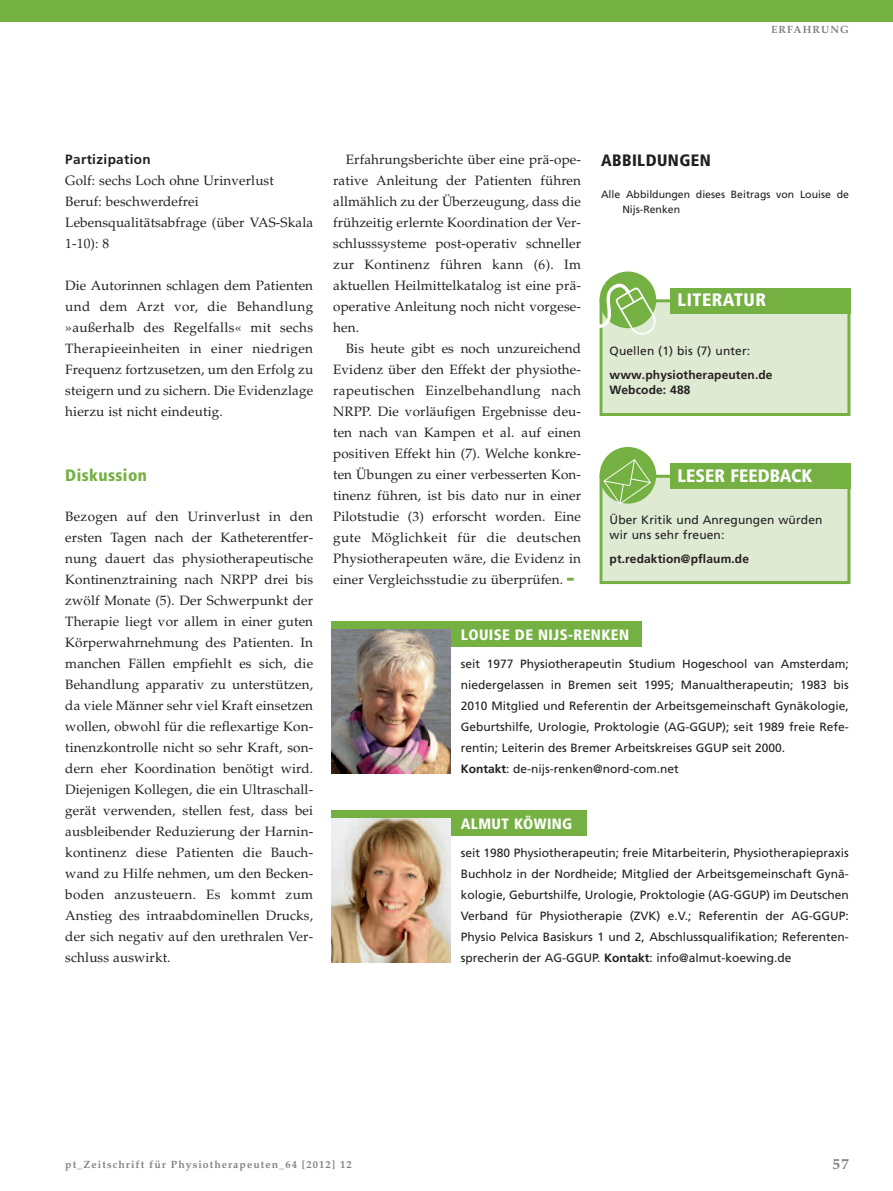
<style>
.page{position:relative;width:893px;height:1191px;background:#fff}
.page>*{position:absolute;margin:0;border:0;box-sizing:border-box;transform-origin:0 0}
.t1{font:900 condensed 18px "Frutiger LT Pro";color:#fff}
.t2{font:900 condensed 18px "Frutiger LT Pro";letter-spacing:.025em;color:#fff}
.t3{font:900 condensed 16.5px "Frutiger LT Pro";letter-spacing:.025em;color:#231f20}
.t4{font:900 condensed 16.5px "Frutiger LT Pro";letter-spacing:.025em;color:#75b042}
.t5{font:900 condensed 15px "Frutiger LT Pro";letter-spacing:.025em;color:#fff}
.t6{font:700 15px "Palatino LT Std";color:#808285}
.t7{font:13.5px/21px "Palatino LT Std";letter-spacing:.01em;color:#231f20;text-align:justify}
.t8{font:700 13.5px "Frutiger LT Pro";letter-spacing:.03em;color:#231f20}
.t9{font:12px/21px "Frutiger LT Pro";color:#231f20}
.t10{font:700 12px/15px "Frutiger LT Pro";letter-spacing:.01em;color:#231f20}
.t11{font:700 10.5px "Palatino LT Std";letter-spacing:.1em;color:#808285}
.t12{font:10.5px/15px "Frutiger LT Pro";color:#231f20}
.s1{font-family:"Frutiger LT Pro";font-weight:900;font-stretch:condensed;font-size:27px;color:#75b042}
.s2{font-weight:700}
</style>
<div class="page">
<div style="left:0;top:0;width:893px;height:21px;background:#75b042"></div>
<div style="left:603px;top:302px;width:244px;height:111px;background:#dfead2"></div>
<div style="left:600px;top:299px;width:250px;height:117px;border:3px solid #75b042"></div>
<div style="left:600px;top:271px;width:56px;height:57px;background:#75b042;border-radius:50%"></div>
<svg style="left:600px;top:282px;width:56px;height:53px"></svg>
<div style="left:670px;top:288px;width:180px;height:26px;background:#75b042"></div>
<div style="left:332px;top:621px;width:310px;height:25px;background:#75b042"></div>
<img style="left:332px;top:629px;width:119px;height:144px">
<div style="left:332px;top:810px;width:255px;height:25px;background:#75b042"></div>
<img style="left:332px;top:818px;width:119px;height:144px">
<div style="left:603px;top:478px;width:244px;height:103px;background:#dfead2"></div>
<div style="left:600px;top:475px;width:250px;height:109px;border:3px solid #75b042"></div>
<div style="left:600px;top:447px;width:56px;height:56px;background:#75b042;border-radius:50%"></div>
<div style="left:670px;top:463px;width:180px;height:26px;background:#75b042"></div>
<svg style="left:603px;top:459px;width:59px;height:49px"></svg>
<p class="t11" style="left:771px;top:26px;width:79px">ERFAHRUNG</p>
<p class="t8" style="left:65px;top:154px;width:87px">Partizipation</p>
<p class="t7" style="left:65px;top:171px;width:249px;text-align:left">Golf: sechs Loch ohne Urinverlust<br>Beruf: beschwerdefrei<br>Lebensqualitätsabfrage (über VAS-Skala<br>1-10): 8</p>
<p class="t7" style="left:65px;top:276px;width:249px">Die Autorinnen schlagen dem Patienten und dem Arzt vor, die Behandlung »außerhalb des Regelfalls« mit sechs Therapieeinheiten in einer niedrigen Frequenz fortzusetzen, um den Erfolg zu steigern und zu sichern. Die Evidenzlage hierzu ist nicht eindeutig.</p>
<p class="t4" style="left:65px;top:470px;width:83px">Diskussion</p>
<p class="t7" style="left:65px;top:507px;width:249px">Bezogen auf den Urinverlust in den ersten Tagen nach der Katheterentfer&shy;nung dauert das physiotherapeutische Kontinenztraining nach NRPP drei bis zwölf Monate (5). Der Schwerpunkt der Therapie liegt vor allem in einer guten Körperwahrnehmung des Patienten. In manchen Fällen empfiehlt es sich, die Behandlung apparativ zu unterstützen, da viele Männer sehr viel Kraft einsetzen wollen, obwohl für die reflexartige Kon&shy;tinenzkontrolle nicht so sehr Kraft, son&shy;dern eher Koordination benötigt wird.<br>Diejenigen Kollegen, die ein Ultraschall&shy;gerät verwenden, stellen fest, dass bei ausbleibender Reduzierung der Harnin&shy;kontinenz diese Patienten die Bauch&shy;wand zu Hilfe nehmen, um den Becken&shy;boden anzusteuern. Es kommt zum Anstieg des intraabdominellen Drucks, der sich negativ auf den urethralen Ver&shy;schluss auswirkt.</p>
<p class="t7" style="left:333px;top:150px;width:249px;text-indent:13px">Erfahrungsberichte über eine prä-ope&shy;rative Anleitung der Patienten führen allmählich zu der Überzeugung, dass die frühzeitig erlernte Koordination der Ver&shy;schlusssysteme post-operativ schneller zur Kontinenz führen kann (6). Im aktuellen Heilmittelkatalog ist eine prä&shy;operative Anleitung noch nicht vorgese&shy;hen.</p>
<p class="t7" style="left:333px;top:339px;width:249px;text-indent:13px">Bis heute gibt es noch unzureichend Evidenz über den Effekt der physiothe&shy;rapeutischen Einzelbehandlung nach NRPP. Die vorläufigen Ergebnisse deu&shy;ten nach van Kampen et al. auf einen positiven Effekt hin (7). Welche konkre&shy;ten Übungen zu einer verbesserten Kon&shy;tinenz führen, ist bis dato nur in einer Pilotstudie (3) erforscht worden. Eine gute Möglichkeit für die deutschen Physiotherapeuten wäre, die Evidenz in einer Vergleichsstudie zu überprüfen. <span class="s1">–</span></p>
<p class="t3" style="left:601px;top:155px;width:111px">ABBILDUNGEN</p>
<p class="t12" style="left:622px;top:188px;width:228px;text-indent:-21px">Alle Abbildungen dieses Beitrags von Louise de<br>Nijs-Renken</p>
<h1 class="t2" style="left:678px;top:294px;width:90px">LITERATUR</h1>
<p class="t9" style="left:610px;top:342px;width:142px">Quellen (1) bis (7) unter:</p>
<p class="t10" style="left:610px;top:368px;width:165px">www.physiotherapeuten.de<br>Webcode: 488</p>
<h1 class="t1" style="left:678px;top:469px;width:136px">LESER FEEDBACK</h1>
<p class="t9" style="left:610px;top:514px;width:214px;line-height:15px">Über Kritik und Anregungen würden wir uns sehr freuen:</p>
<p class="t10" style="left:610px;top:552px;width:141px">pt.redaktion@pflaum.de</p>
<p class="t5" style="left:461px;top:629px;width:170px">LOUISE DE NIJS-RENKEN</p>
<p class="t9" style="left:461px;top:654px;width:390px">seit 1977 Physiotherapeutin Studium Hogeschool van Amsterdam; niedergelassen in Bremen seit 1995; Manualtherapeutin; 1983 bis 2010 Mitglied und Referentin der Arbeitsgemeinschaft Gynäkologie, Geburtshilfe, Urologie, Proktologie (AG-GGUP); seit 1989 freie Refe&shy;rentin; Leiterin des Bremer Arbeitskreises GGUP seit 2000.<br><span class="s2">Kontakt</span>: de-nijs-renken@nord-com.net</p>
<p class="t5" style="left:461px;top:818px;width:113px">ALMUT KÖWING</p>
<p class="t9" style="left:461px;top:843px;width:390px;text-align:justify">seit 1980 Physiotherapeutin; freie Mitarbeiterin, Physiotherapiepraxis Buchholz in der Nordheide; Mitglied der Arbeitsgemeinschaft Gynä&shy;kologie, Geburtshilfe, Urologie, Proktologie (AG-GGUP) im Deutschen Verband für Physiotherapie (ZVK) e.V.; Referentin der AG-GGUP:<br>Physio Pelvica Basiskurs 1 und 2, Abschlussqualifikation; Referenten&shy;sprecherin der AG-GGUP. <span class="s2">Kontakt</span>: info@almut-koewing.de</p>
<p class="t11" style="left:65px;top:1160px;width:288px">pt_Zeitschrift für Physiotherapeuten_64 [2012] 12</p>
<p class="t6" style="left:832px;top:1158px;width:18px">57</p>
</div>
